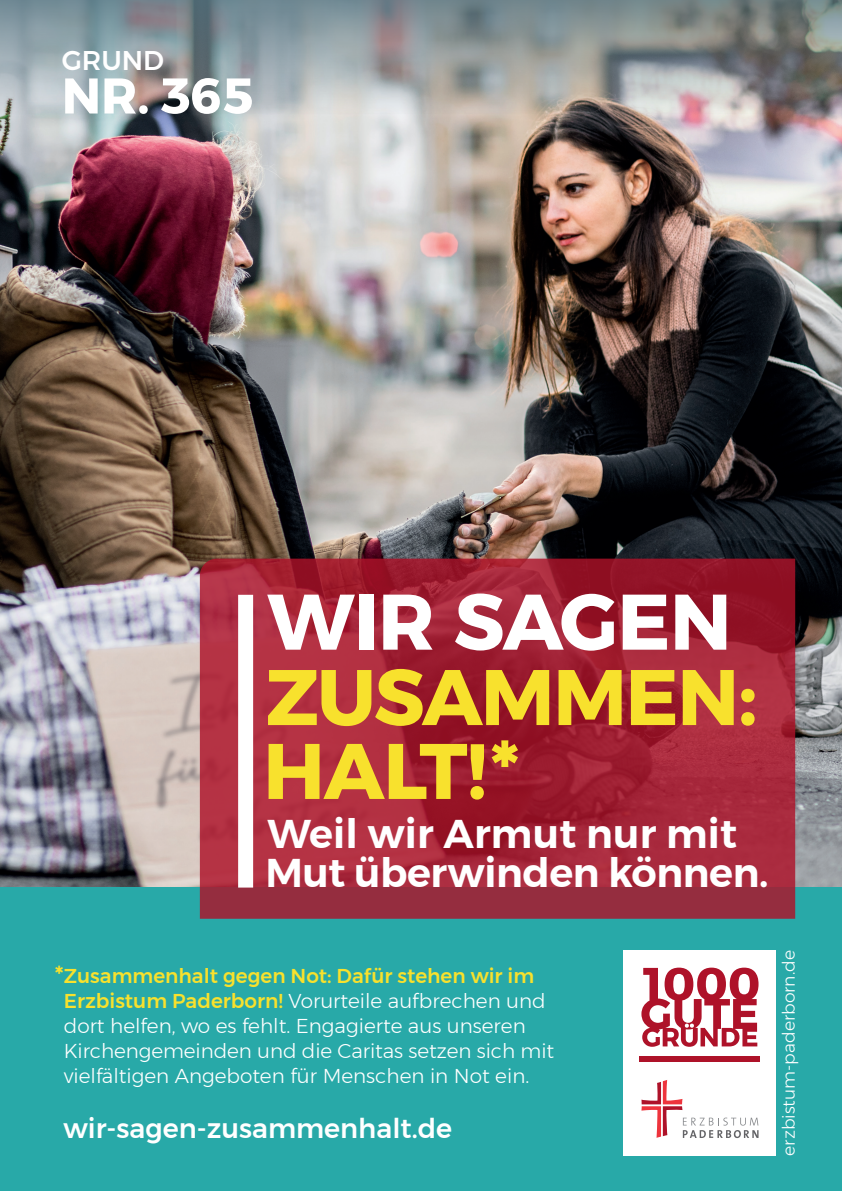
<style>
.page{position:relative;width:842px;height:1191px;background:#fff}
.page>*{position:absolute;margin:0;border:0;box-sizing:border-box;transform-origin:0 0}
.t1{font:700 78.5px/73.9px "Montserrat";letter-spacing:-.02em;color:#f8e12d}
.t2{font:700 78.5px "Montserrat";letter-spacing:-.01em;color:#fff}
.t3{font:700 50px "Montserrat";color:#fff}
.t4{font:600 40px/39.3px "Montserrat";letter-spacing:-.01em;color:#fff}
.t5{font:500 27px "Montserrat";color:#fff}
.t6{font:300 20px/25px "Montserrat";color:#fff}
.t7{font:300 17.2px "Montserrat";color:#fff}
.s1{font-weight:500;font-size:25px;color:#f8e12d}
.s2{font-weight:500;color:#f8e12d}
</style>
<div class="page">
<img style="left:0;top:115px;width:842px;height:772px">
<div style="left:0;top:887px;width:842px;height:304px;background:#28a9a8"></div>
<div style="left:624px;top:950px;width:152px;height:205px;background:#fff"></div>
<svg style="left:641px;top:1080px;width:117px;height:58px"></svg>
<svg style="left:641px;top:967px;width:117px;height:79px"></svg>
<div style="left:640px;top:1055px;width:120px;height:6px;background:#ae1229"></div>
<svg style="left:0;top:0;width:842px;height:115px;background:#91989a"></svg>
<svg style="left:200px;top:558px;width:595px;height:360px;background:#a32537"></svg>
<div style="left:238px;top:595px;width:15px;height:292px;background:#fff"></div>
<h3 class="t5" style="left:62px;top:39px;width:104px">GRUND</h3>
<h2 class="t3" style="left:62px;top:56px;width:193px">NR. 365</h2>
<h1 class="t2" style="left:267px;top:559px;width:466px">WIR SAGEN</h1>
<h1 class="t1" style="left:263px;top:660px;width:496px">ZUSAMMEN:<br>HALT!*</h1>
<h3 class="t4" style="left:265px;top:814px;width:505px">Weil wir Armut nur mit<br>Mut überwinden können.</h3>
<p class="t6" style="left:64px;top:963px;width:492px;text-indent:-9px"><span class="s1">*</span><span class="s2">Zusammenhalt gegen Not: Dafür stehen wir im Erzbistum Paderborn!</span> Vorurteile aufbrechen und dort helfen, wo es fehlt. Engagierte aus unseren Kirchengemeinden und die Caritas setzen sich mit vielfältigen Angeboten für Menschen in Not ein.</p>
<h3 class="t5" style="left:63px;top:1107px;width:390px">wir-sagen-zusammenhalt.de</h3>
<p class="t7" style="left:776px;top:1155px;width:207px;rotate:-90deg">erzbistum-paderborn.de</p>
</div>
